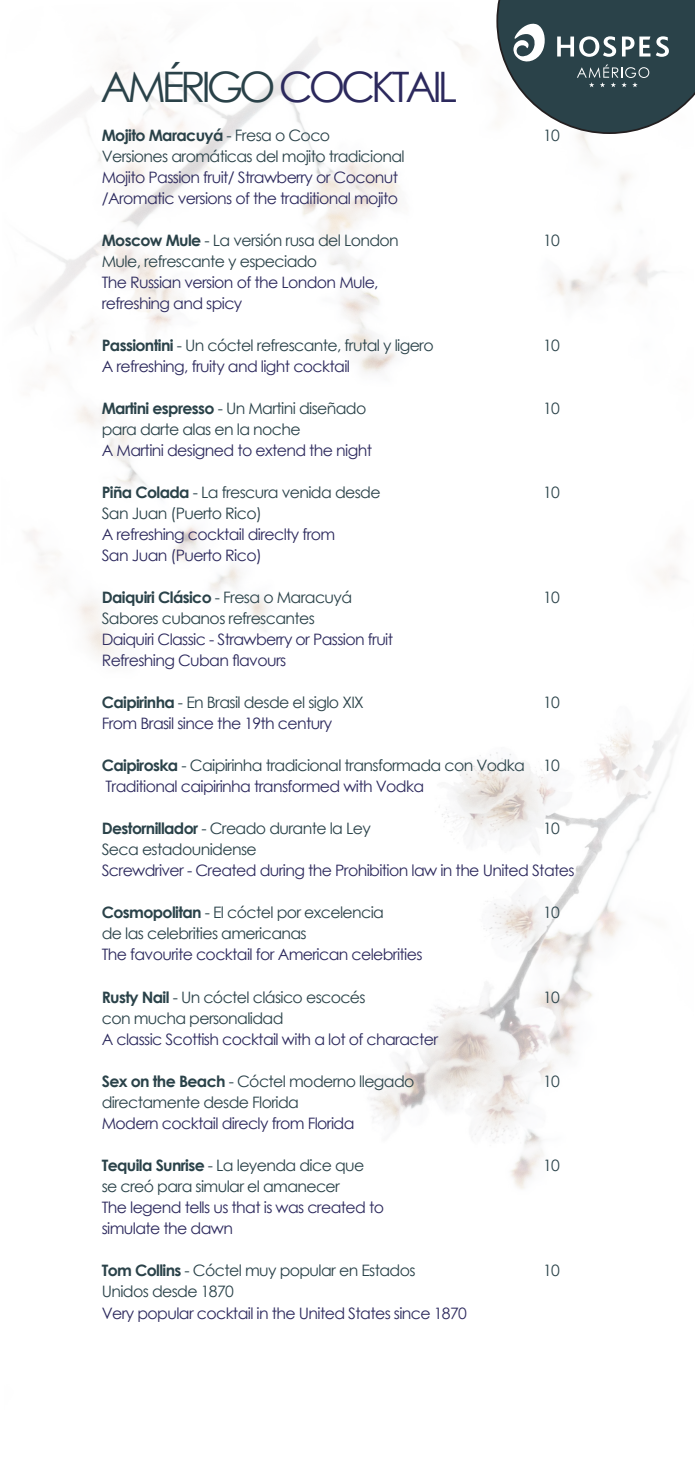
<style>
.page{position:relative;width:695px;height:1474px;background:#fff}
.page>*{position:absolute;margin:0;border:0;box-sizing:border-box;transform-origin:0 0}
.t1{font:42px "Century Gothic";letter-spacing:-.1em;color:#2c295d}
.t2{font:15.75px "Century Gothic";letter-spacing:-.04em;color:#2a4249}
.t3{font:15.75px "Century Gothic";letter-spacing:-.04em;color:#2c295d}
.t4{font:700 15.75px "Century Gothic";letter-spacing:-.04em;color:#2a4249}
.s1{color:#2a4249}
.s2{font-weight:400}
.s3{font-weight:700}
</style>
<div class="page">
<img style="left:28px;top:37px;width:648px;height:1152px">
<svg style="left:496px;top:0;width:198px;height:134px"></svg>
<p class="t1" style="left:100px;top:57px;width:358px"><span class="s1">AMÉRIGO</span> COCKTAIL</p>
<p class="t4" style="left:102px;top:123px;width:230px">Mojito Maracuyá <span class="s2">- Fresa o Coco</span></p>
<p class="t2" style="left:543px;top:124px;width:18px">10</p>
<p class="t2" style="left:102px;top:145px;width:304px">Versiones aromáticas del mojito tradicional</p>
<p class="t3" style="left:102px;top:166px;width:298px">Mojito Passion fruit/ Strawberry or Coconut</p>
<p class="t3" style="left:102px;top:187px;width:298px">/Aromatic versions of the traditional mojito</p>
<p class="t2" style="left:102px;top:229px;width:298px"><span class="s3">Moscow Mule</span> - La versión rusa del London</p>
<p class="t2" style="left:543px;top:229px;width:18px">10</p>
<p class="t2" style="left:102px;top:250px;width:217px">Mule, refrescante y especiado</p>
<p class="t3" style="left:102px;top:271px;width:278px">The Russian version of the London Mule,</p>
<p class="t3" style="left:102px;top:292px;width:142px">refreshing and spicy</p>
<p class="t2" style="left:102px;top:334px;width:333px"><span class="s3">Passiontini</span> - Un cóctel refrescante, frutal y ligero</p>
<p class="t2" style="left:543px;top:334px;width:18px">10</p>
<p class="t3" style="left:102px;top:355px;width:250px">A refreshing, fruity and light cocktail</p>
<p class="t2" style="left:102px;top:397px;width:266px"><span class="s3">Martini espresso</span> - Un Martini diseñado</p>
<p class="t2" style="left:543px;top:397px;width:18px">10</p>
<p class="t2" style="left:102px;top:418px;width:200px">para darte alas en la noche</p>
<p class="t3" style="left:102px;top:439px;width:272px">A Martini designed to extend the night</p>
<p class="t2" style="left:102px;top:481px;width:280px"><span class="s3">Piña Colada</span> - La frescura venida desde</p>
<p class="t2" style="left:543px;top:481px;width:18px">10</p>
<p class="t2" style="left:102px;top:502px;width:161px">San Juan (Puerto Rico)</p>
<p class="t3" style="left:102px;top:523px;width:235px">A refreshing cocktail direclty from</p>
<p class="t3" style="left:102px;top:544px;width:161px">San Juan (Puerto Rico)</p>
<p class="t4" style="left:102px;top:585px;width:252px">Daiquiri Clásico <span class="s2">- Fresa o Maracuyá</span></p>
<p class="t2" style="left:543px;top:586px;width:18px">10</p>
<p class="t2" style="left:102px;top:607px;width:215px">Sabores cubanos refrescantes</p>
<p class="t3" style="left:102px;top:628px;width:293px">Daiquiri Classic - Strawberry or Passion fruit</p>
<p class="t3" style="left:102px;top:649px;width:186px">Refreshing Cuban flavours</p>
<p class="t2" style="left:102px;top:691px;width:263px"><span class="s3">Caipirinha</span> - En Brasil desde el siglo XIX</p>
<p class="t2" style="left:543px;top:691px;width:18px">10</p>
<p class="t3" style="left:102px;top:712px;width:232px">From Brasil since the 19th century</p>
<p class="t2" style="left:102px;top:754px;width:459px"><span class="s3">Caipiroska</span> - Caipirinha tradicional transformada con Vodka 10</p>
<p class="t3" style="left:105px;top:775px;width:320px">Traditional caipirinha transformed with Vodka</p>
<p class="t2" style="left:102px;top:817px;width:270px"><span class="s3">Destornillador</span> - Creado durante la Ley</p>
<p class="t2" style="left:543px;top:817px;width:18px">10</p>
<p class="t2" style="left:102px;top:838px;width:156px">Seca estadounidense</p>
<p class="t3" style="left:102px;top:859px;width:474px">Screwdriver - Created during the Prohibition law in the United States</p>
<p class="t2" style="left:102px;top:901px;width:284px"><span class="s3">Cosmopolitan</span> - El cóctel por excelencia</p>
<p class="t2" style="left:543px;top:901px;width:18px">10</p>
<p class="t2" style="left:102px;top:922px;width:206px">de las celebrities americanas</p>
<p class="t3" style="left:102px;top:943px;width:322px">The favourite cocktail for American celebrities</p>
<p class="t2" style="left:102px;top:985px;width:265px"><span class="s3">Rusty Nail</span> - Un cóctel clásico escocés</p>
<p class="t2" style="left:543px;top:985px;width:18px">10</p>
<p class="t2" style="left:102px;top:1006px;width:183px">con mucha personalidad</p>
<p class="t3" style="left:102px;top:1027px;width:338px">A classic Scottish cocktail with a lot of character</p>
<p class="t2" style="left:102px;top:1069px;width:314px"><span class="s3">Sex on the Beach</span> - Cóctel moderno llegado</p>
<p class="t2" style="left:543px;top:1069px;width:18px">10</p>
<p class="t2" style="left:102px;top:1090px;width:199px">directamente desde Florida</p>
<p class="t3" style="left:102px;top:1111px;width:254px">Modern cocktail direcly from Florida</p>
<p class="t2" style="left:102px;top:1153px;width:264px"><span class="s3">Tequila Sunrise</span> - La leyenda dice que</p>
<p class="t2" style="left:543px;top:1153px;width:18px">10</p>
<p class="t2" style="left:102px;top:1174px;width:240px">se creó para simular el amanecer</p>
<p class="t3" style="left:102px;top:1195px;width:284px">The legend tells us that is was created to</p>
<p class="t3" style="left:102px;top:1216px;width:133px">simulate the dawn</p>
<p class="t2" style="left:102px;top:1258px;width:315px"><span class="s3">Tom Collins</span> - Cóctel muy popular en Estados</p>
<p class="t2" style="left:543px;top:1258px;width:18px">10</p>
<p class="t2" style="left:102px;top:1279px;width:134px">Unidos desde 1870</p>
<p class="t3" style="left:102px;top:1302px;width:366px">Very popular cocktail in the United States since 1870</p>
</div>
